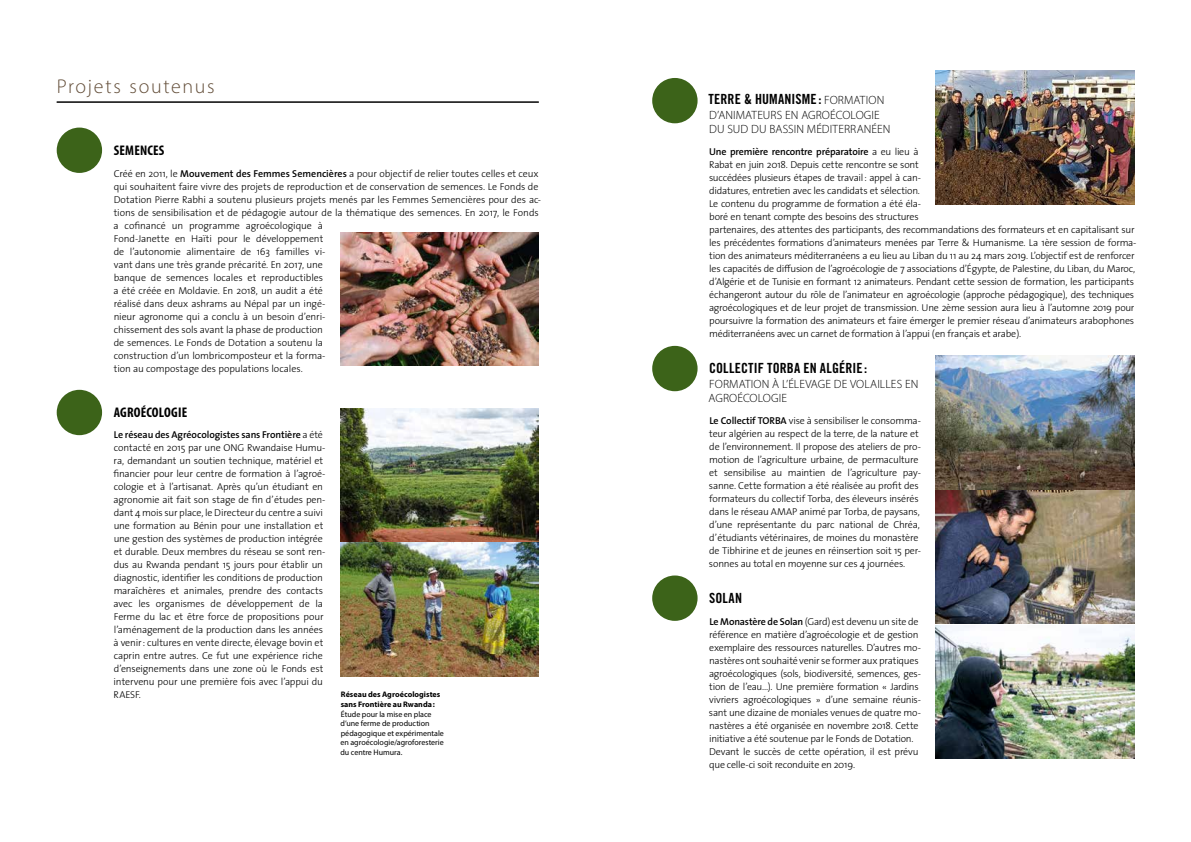
<style>
.page{position:relative;width:1191px;height:842px;background:#fff}
.page>*{position:absolute;margin:0;border:0;box-sizing:border-box;transform-origin:0 0}
.t1{font:300 20px "Myriad Pro";letter-spacing:.085em;color:#634e39}
.t2{font:14px "Trade Gothic LT Std Bd Cn 20";letter-spacing:.01em;color:#000}
.t3{font:700 condensed 14px "Myriad Pro";letter-spacing:.01em;color:#000}
.t4{font:300 12px/14.4px "Myriad Pro";letter-spacing:.005em;color:#000}
.t5{font:300 10px/13px "The Sans";letter-spacing:-.02em;color:#000}
.t6{font:8px/9.6px "Myriad Pro";color:#000}
.t7{font:700 8px/9.6px "Myriad Pro";letter-spacing:.005em;color:#000}
.s1{font-weight:600}
.s2{font-family:"Myriad Pro";font-weight:300;font-size:12px}
</style>
<div class="page">
<div style="left:57px;top:128px;width:45px;height:45px;background:#3c6319;border-radius:50%"></div>
<hr style="left:57px;top:102px;width:482px;height:1px;background:#000">
<div style="left:57px;top:390px;width:45px;height:45px;background:#3c6319;border-radius:50%"></div>
<img style="left:340px;top:232px;width:199px;height:133px">
<img style="left:340px;top:408px;width:199px;height:133px">
<img style="left:340px;top:543px;width:199px;height:133px">
<img style="left:935px;top:356px;width:199px;height:402px">
<div style="left:652px;top:78px;width:45px;height:45px;background:#3c6319;border-radius:50%"></div>
<div style="left:652px;top:346px;width:45px;height:45px;background:#3c6319;border-radius:50%"></div>
<img style="left:935px;top:71px;width:199px;height:133px">
<div style="left:652px;top:575px;width:45px;height:46px;background:#3c6319;border-radius:50%"></div>
<h1 class="t1" style="left:57px;top:74px;width:159px">Projets soutenus</h1>
<h2 class="t3" style="left:114px;top:142px;width:52px">SEMENCES</h2>
<p class="t5" style="left:114px;top:166px;width:429px">Créé en 2011, le <span class="s1">Mouvement des Femmes Semencières</span> a pour objectif de relier toutes celles et ceux qui souhaitent faire vivre des projets de reproduction et de conservation de semences. Le Fonds de Dotation Pierre Rabhi a soutenu plusieurs projets menés par les Femmes Semencières pour des ac&shy;tions de sensibilisation et de pédagogie autour de la thématique des semences. En 2017, le Fonds a cofinancé un programme agroécologique à<br>Fond-Janette en Haïti pour le développement<br>de l’autonomie alimentaire de 163 familles vi-<br>vant dans une très grande précarité. En 2017, une<br>banque de semences locales et reproductibles<br>a été créée en Moldavie. En 2018, un audit a été<br>réalisé dans deux ashrams au Népal par un ingé-<br>nieur agronome qui a conclu à un besoin d’enri-<br>chissement des sols avant la phase de production<br>de semences. Le Fonds de Dotation a soutenu la<br>construction d’un lombricomposteur et la forma-<br>tion au compostage des populations locales.</p>
<h2 class="t3" style="left:114px;top:403px;width:75px">AGROÉCOLOGIE</h2>
<p class="t5" style="left:113px;top:428px;width:213px"><span class="s1">Le réseau des Agréocologistes sans Frontière</span> a été contacté en 2015 par une ONG Rwandaise Humu&shy;ra, demandant un soutien technique, matériel et financier pour leur centre de formation à l’agroé&shy;cologie et à l’artisanat. Après qu’un étudiant en agronomie ait fait son stage de fin d’études pen&shy;dant 4 mois sur place, le Directeur du centre a suivi une formation au Bénin pour une installation et une gestion des systèmes de production intégrée et durable. Deux membres du réseau se sont ren&shy;dus au Rwanda pendant 15 jours pour établir un diagnostic, identifier les conditions de production maraîchères et animales, prendre des contacts avec les organismes de développement de la Ferme du lac et être force de propositions pour l’aménagement de la production dans les années à venir: cultures en vente directe, élevage bovin et caprin entre autres. Ce fut une expérience riche d’enseignements dans une zone où le Fonds est intervenu pour une première fois avec l’appui du RAESF.</p>
<p class="t7" style="left:341px;top:690px;width:101px">Réseau des Agroécologistes sans Frontière au Rwanda:</p>
<p class="t6" style="left:340px;top:709px;width:105px">Étude pour la mise en place d’une ferme de production pédagogique et expérimentale en agroécologie/agroforesterie du centre Humura.</p>
<h2 class="t2" style="left:708px;top:91px;width:177px">TERRE &amp; HUMANISME : <span class="s2">FORMATION</span></h2>
<p class="t4" style="left:709px;top:107px;width:183px">D’ANIMATEURS EN AGROÉCOLOGIE<br>DU SUD DU BASSIN MÉDITERRANÉEN</p>
<p class="t5" style="left:709px;top:144px;width:429px"><span class="s1">Une première rencontre préparatoire</span> a eu lieu à<br>Rabat en juin 2018. Depuis cette rencontre se sont<br>succédées plusieurs étapes de travail: appel à can-<br>didatures, entretien avec les candidats et sélection.<br>Le contenu du programme de formation a été éla-<br>boré en tenant compte des besoins des structures<br>partenaires, des attentes des participants, des recommandations des formateurs et en capitalisant sur les précédentes formations d’animateurs menées par Terre &amp; Humanisme. La 1ère session de forma&shy;tion des animateurs méditerranéens a eu lieu au Liban du 11 au 24 mars 2019. L’objectif est de renforcer les capacités de diffusion de l’agroécologie de 7 associations d’Égypte, de Palestine, du Liban, du Maroc, d’Algérie et de Tunisie en formant 12 animateurs. Pendant cette session de formation, les participants échangeront autour du rôle de l’animateur en agroécologie (approche pédagogique), des techniques agroécologiques et de leur projet de transmission. Une 2ème session aura lieu à l’automne 2019 pour poursuivre la formation des animateurs et faire émerger le premier réseau d’animateurs arabophones méditerranéens avec un carnet de formation à l’appui (en français et arabe).</p>
<h2 class="t2" style="left:709px;top:360px;width:160px">COLLECTIF TORBA EN ALGÉRIE :</h2>
<p class="t4" style="left:708px;top:376px;width:211px">FORMATION À L’ÉLEVAGE DE VOLAILLES EN<br>AGROÉCOLOGIE</p>
<p class="t5" style="left:709px;top:413px;width:213px"><span class="s1">Le Collectif TORBA</span> vise à sensibiliser le consomma&shy;teur algérien au respect de la terre, de la nature et de l’environnement. Il propose des ateliers de pro&shy;motion de l’agriculture urbaine, de permaculture et sensibilise au maintien de l’agriculture pay&shy;sanne. Cette formation a été réalisée au profit des formateurs du collectif Torba, des éleveurs insérés dans le réseau AMAP animé par Torba, de paysans, d’une représentante du parc national de Chréa, d’étudiants vétérinaires, de moines du monastère de Tibhirine et de jeunes en réinsertion soit 15 per&shy;sonnes au total en moyenne sur ces 4 journées.</p>
<h2 class="t2" style="left:709px;top:590px;width:35px">SOLAN</h2>
<p class="t5" style="left:709px;top:615px;width:213px"><span class="s1">Le Monastère de Solan</span> (Gard) est devenu un site de référence en matière d’agroécologie et de gestion exemplaire des ressources naturelles. D’autres mo&shy;nastères ont souhaité venir se former aux pratiques agroécologiques (sols, biodiversité, semences, ges&shy;tion de l’eau…). Une première formation « Jardins vivriers agroécologiques » d’une semaine réunis&shy;sant une dizaine de moniales venues de quatre mo&shy;nastères a été organisée en novembre 2018. Cette initiative a été soutenue par le Fonds de Dotation.<br>Devant le succès de cette opération, il est prévu que celle-ci soit reconduite en 2019.</p>
</div>
